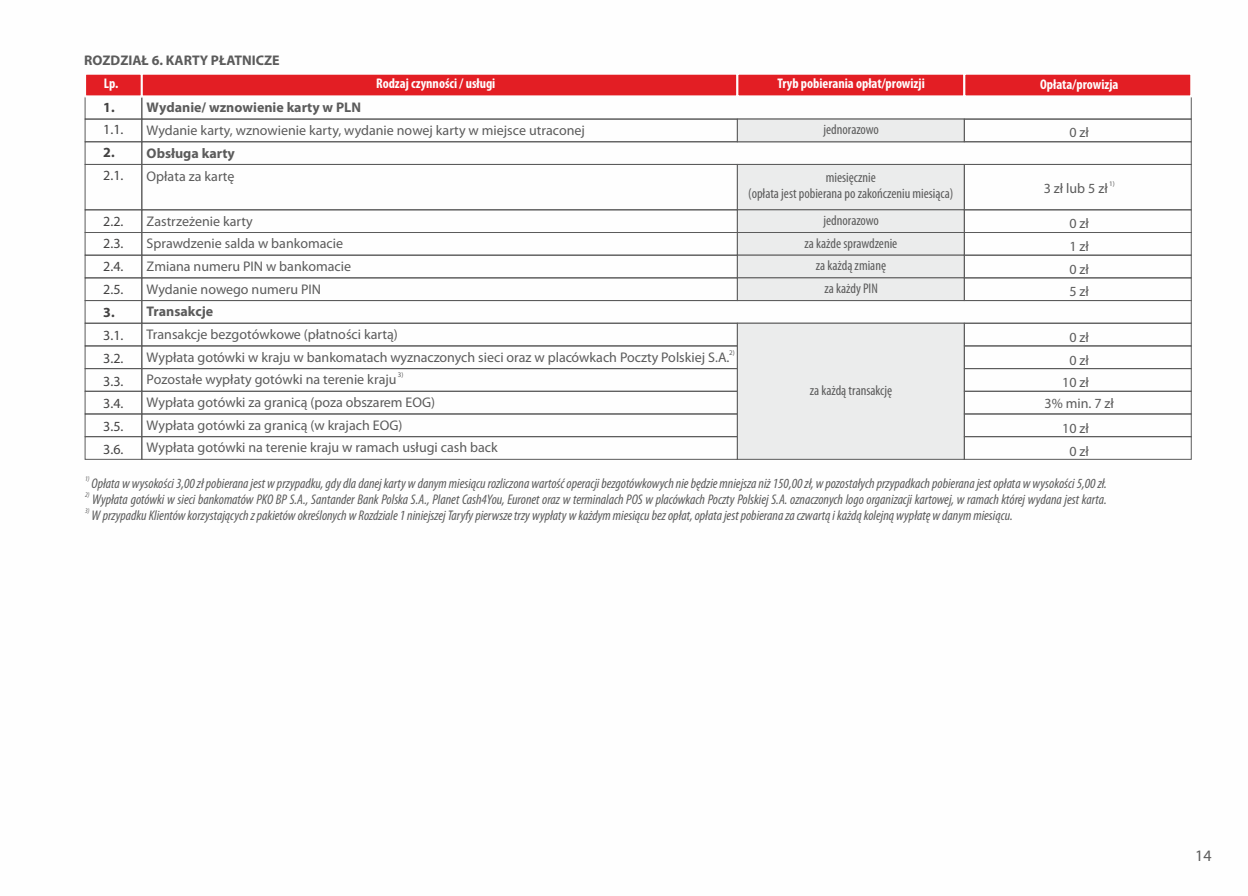
<style>
.page{position:relative;width:1248px;height:896px;background:#fff}
.page>*{position:absolute;margin:0;border:0;box-sizing:border-box;transform-origin:0 0}
.t1{font:16px "Myriad Pl";color:#5b5b5b}
.t2{font:italic condensed 14px "Myriad Pl";color:#5b5b5b}
.t3{font:14px/22.6px "Myriad Pl";color:#5b5b5b}
.t4{font:condensed 14px/23.6px "Myriad Pl";color:#5b5b5b;text-align:center}
.t5{font:700 14px "Myriad Pl";color:#5b5b5b}
.t6{font:700 condensed 14px "Myriad Pl";color:#fefefe}
.t7{font:14px/22.8px "Myriad Pl";color:#434242;text-align:justify}
.t8{font:700 14px "Myriad Pl";color:#434242}
.t9{font:7px "Myriad Pl";color:#5b5b5b}
.t10{font:italic condensed 7px "Myriad Pl";color:#5b5b5b}
</style>
<div class="page">
<div style="left:141px;top:96px;width:1050px;height:24px;border:1px solid #5b5b5b"></div>
<div style="left:142px;top:119px;width:595px;height:23px;border:1px solid #5b5b5b"></div>
<div style="left:141px;top:141px;width:1050px;height:24px;border:1px solid #5b5b5b"></div>
<div style="left:142px;top:164px;width:595px;height:46px;border:1px solid #5b5b5b"></div>
<div style="left:142px;top:232px;width:595px;height:23px;border:1px solid #5b5b5b"></div>
<div style="left:142px;top:255px;width:595px;height:23px;border:1px solid #5b5b5b"></div>
<div style="left:141px;top:300px;width:1050px;height:24px;border:1px solid #5b5b5b"></div>
<div style="left:142px;top:323px;width:595px;height:23px;border:1px solid #5b5b5b"></div>
<div style="left:142px;top:346px;width:595px;height:23px;border:1px solid #5b5b5b"></div>
<div style="left:142px;top:368px;width:595px;height:23px;border:1px solid #5b5b5b"></div>
<div style="left:142px;top:391px;width:595px;height:23px;border:1px solid #5b5b5b"></div>
<div style="left:142px;top:414px;width:595px;height:23px;border:1px solid #5b5b5b"></div>
<div style="left:142px;top:436px;width:595px;height:23px;border:1px solid #5b5b5b"></div>
<svg style="left:737px;top:119px;width:227px;height:23px;background:#e1e2e2"></svg>
<svg style="left:737px;top:164px;width:227px;height:137px;background:#e3e4e4"></svg>
<div style="left:737px;top:323px;width:227px;height:137px;background:#ebecec"></div>
<div style="left:964px;top:119px;width:227px;height:23px;border:1px solid #5b5b5b"></div>
<div style="left:964px;top:164px;width:227px;height:46px;border:1px solid #5b5b5b"></div>
<div style="left:964px;top:232px;width:227px;height:23px;border:1px solid #5b5b5b"></div>
<div style="left:964px;top:255px;width:227px;height:23px;border:1px solid #5b5b5b"></div>
<div style="left:964px;top:278px;width:227px;height:23px;border:1px solid #5b5b5b"></div>
<div style="left:964px;top:323px;width:227px;height:23px;border:1px solid #5b5b5b"></div>
<div style="left:964px;top:346px;width:227px;height:23px;border:1px solid #5b5b5b"></div>
<div style="left:964px;top:368px;width:227px;height:23px;border:1px solid #5b5b5b"></div>
<div style="left:964px;top:391px;width:227px;height:23px;border:1px solid #5b5b5b"></div>
<div style="left:964px;top:414px;width:227px;height:23px;border:1px solid #5b5b5b"></div>
<div style="left:964px;top:436px;width:227px;height:23px;border:1px solid #5b5b5b"></div>
<div style="left:85px;top:96px;width:57px;height:24px;border:1px solid #5b5b5b"></div>
<div style="left:85px;top:119px;width:57px;height:23px;border:1px solid #5b5b5b"></div>
<div style="left:85px;top:141px;width:57px;height:24px;border:1px solid #5b5b5b"></div>
<div style="left:85px;top:164px;width:57px;height:46px;border:1px solid #5b5b5b"></div>
<div style="left:85px;top:232px;width:57px;height:23px;border:1px solid #5b5b5b"></div>
<div style="left:85px;top:255px;width:57px;height:23px;border:1px solid #5b5b5b"></div>
<div style="left:85px;top:300px;width:57px;height:24px;border:1px solid #5b5b5b"></div>
<div style="left:85px;top:323px;width:57px;height:23px;border:1px solid #5b5b5b"></div>
<div style="left:85px;top:346px;width:57px;height:23px;border:1px solid #5b5b5b"></div>
<div style="left:85px;top:368px;width:57px;height:23px;border:1px solid #5b5b5b"></div>
<div style="left:85px;top:391px;width:57px;height:23px;border:1px solid #5b5b5b"></div>
<div style="left:85px;top:414px;width:57px;height:23px;border:1px solid #5b5b5b"></div>
<div style="left:85px;top:436px;width:57px;height:23px;border:1px solid #5b5b5b"></div>
<svg style="left:84px;top:74px;width:1108px;height:24px;background:#e63e43"></svg>
<p class="t5" style="left:84px;top:55px;width:197px">ROZDZIAŁ 6. KARTY PŁATNICZE</p>
<p class="t6" style="left:104px;top:78px;width:16px">Lp.</p>
<p class="t6" style="left:376px;top:78px;width:121px">Rodzaj czynności / usługi</p>
<p class="t6" style="left:1040px;top:78px;width:80px">Opłata/prowizja</p>
<p class="t6" style="left:777px;top:78px;width:149px">Tryb pobierania opłat/prowizji</p>
<p class="t8" style="left:103px;top:101px;width:13px">1.</p>
<p class="t7" style="left:103px;top:119px;width:22px">1.1.</p>
<p class="t8" style="left:103px;top:147px;width:13px">2.</p>
<p class="t7" style="left:103px;top:165px;width:22px">2.1.</p>
<p class="t7" style="left:103px;top:211px;width:22px">2.2.<br>2.3.<br>2.4.<br>2.5.</p>
<p class="t8" style="left:103px;top:307px;width:13px">3.</p>
<p class="t7" style="left:103px;top:325px;width:22px">3.1.<br>3.2.<br>3.3.<br>3.4.<br>3.5.<br>3.6.</p>
<p class="t5" style="left:147px;top:102px;width:216px">Wydanie/ wznowienie karty w PLN</p>
<p class="t3" style="left:147px;top:120px;width:440px">Wydanie karty, wznowienie karty, wydanie nowej karty w miejsce utraconej</p>
<p class="t5" style="left:147px;top:147px;width:90px">Obsługa karty</p>
<p class="t3" style="left:147px;top:166px;width:89px">Opłata za kartę</p>
<p class="t3" style="left:147px;top:211px;width:206px">Zastrzeżenie karty<br>Sprawdzenie salda w bankomacie<br>Zmiana numeru PIN w bankomacie<br>Wydanie nowego numeru PIN</p>
<p class="t5" style="left:147px;top:306px;width:68px">Transakcje</p>
<p class="t3" style="left:147px;top:324px;width:253px">Transakcje bezgotówkowe (płatności kartą)</p>
<p class="t9" style="left:729px;top:349px;width:7px">2)</p>
<p class="t3" style="left:147px;top:347px;width:584px">Wypłata gotówki w kraju w bankomatach wyznaczonych sieci oraz w placówkach Poczty Polskiej S.A.</p>
<p class="t9" style="left:398px;top:372px;width:7px">3)</p>
<p class="t3" style="left:147px;top:369px;width:352px">Pozostałe wypłaty gotówki na terenie kraju<br>Wypłata gotówki za granicą (poza obszarem EOG)<br>Wypłata gotówki za granicą (w krajach EOG)<br>Wypłata gotówki na terenie kraju w ramach usługi cash back</p>
<p class="t4" style="left:823px;top:119px;width:57px">jednorazowo</p>
<p class="t4" style="left:748px;top:171px;width:206px;line-height:15.6px">miesięcznie<br>(opłata jest pobierana po zakończeniu miesiąca)</p>
<p class="t4" style="left:804px;top:209px;width:94px">jednorazowo<br>za każde sprawdzenie</p>
<p class="t4" style="left:815px;top:255px;width:72px">za każdą zmianę za każdy PIN</p>
<p class="t4" style="left:809px;top:379px;width:84px">za każdą transakcję</p>
<p class="t3" style="left:1069px;top:122px;width:21px">0 zł</p>
<p class="t9" style="left:1109px;top:181px;width:7px">1)</p>
<p class="t3" style="left:1043px;top:178px;width:65px">3 zł lub 5 zł</p>
<p class="t3" style="left:1069px;top:213px;width:21px;text-align:justify">0 zł 1 zł 0 zł 5 zł</p>
<p class="t3" style="left:1062px;top:327px;width:28px;text-align:center">0 zł<br>0 zł<br>10 zł</p>
<p class="t3" style="left:1044px;top:391px;width:71px;line-height:25.4px;text-align:center">3% min. 7 zł<br>10 zł</p>
<p class="t3" style="left:1069px;top:441px;width:21px">0 zł</p>
<p class="t10" style="left:85px;top:476px;width:6px">1)</p>
<p class="t2" style="left:92px;top:478px;width:1016px">Opłata w wysokości 3,00 zł pobierana jest w przypadku, gdy dla danej karty w danym miesiącu rozliczona wartość operacji bezgotówkowych nie będzie mniejsza niż 150,00 zł, w pozostałych przypadkach pobierana jest opłata w wysokości 5,00 zł.</p>
<p class="t10" style="left:85px;top:492px;width:6px">2)</p>
<p class="t2" style="left:92px;top:493px;width:1015px">Wypłata gotówki w sieci bankomatów PKO BP S.A., Santander Bank Polska S.A., Planet Cash4You, Euronet oraz w terminalach POS w placówkach Poczty Polskiej S.A. oznaczonych logo organizacji kartowej, w ramach której wydana jest karta.</p>
<p class="t10" style="left:85px;top:507px;width:6px">3)</p>
<p class="t2" style="left:92px;top:509px;width:922px">W przypadku Klientów korzystających z pakietów określonych w Rozdziale 1 niniejszej Taryfy pierwsze trzy wypłaty w każdym miesiącu bez opłat, opłata jest pobierana za czwartą i każdą kolejną wypłatę w danym miesiącu.</p>
<p class="t1" style="left:1195px;top:849px;width:18px">14</p>
</div>
